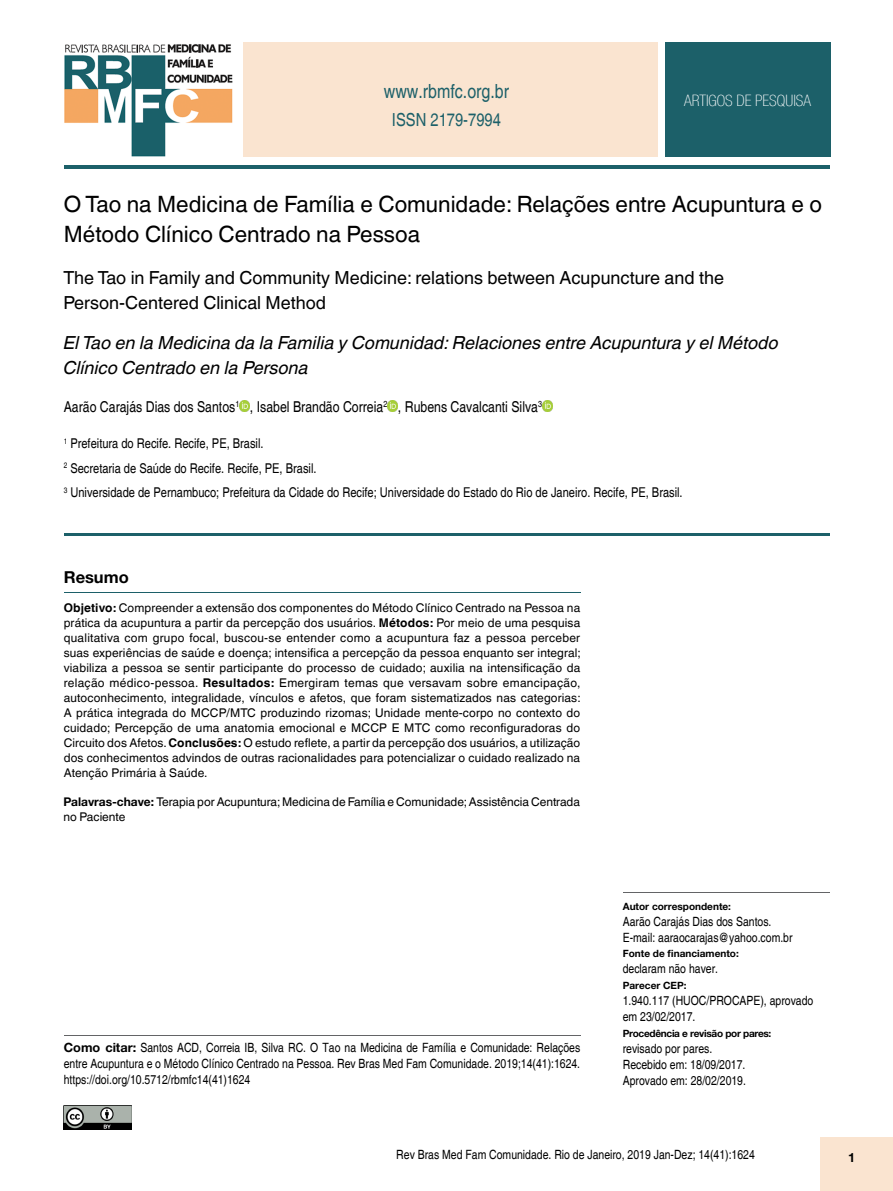
<style>
.page{position:relative;width:893px;height:1191px;background:#fff}
.page>*{position:absolute;margin:0;border:0;box-sizing:border-box;transform-origin:0 0}
.t1{font:22.5px/30px "Helvetica World";color:#000}
.t2{font:condensed 19.5px "Helvetica";color:#1c6069}
.t3{font:italic 18px/25.5px "Helvetica World";color:#000}
.t4{font:18px/25.5px "Helvetica World";color:#000}
.t5{font:condensed 18px "Helvetica";color:#1c6069}
.t6{font:700 16.5px "Helvetica Neue";color:#000}
.t7{font:100 condensed 15.75px "Helvetica Neue LT Com";color:#fff}
.t8{font:condensed 15px "Helvetica";color:#000}
.t9{font:condensed 13.5px/24.8px "Helvetica";color:#000}
.t10{font:condensed 12.75px/15.9px "Helvetica";color:#000}
.t11{font:700 12.75px "Helvetica Neue";color:#000}
.t12{font:12px/15px "Helvetica World";letter-spacing:-.005em;color:#000;text-align:justify}
.t13{font:700 10.05px "Helvetica Neue";color:#000}
.t14{font:700 10.05px "Helvetica Neue";letter-spacing:-.03em;color:#000}
.s1{font-weight:700}
.s2{font-family:"Helvetica Neue";font-weight:700}
.s3{font-family:"Helvetica Neue";font-weight:700;font-stretch:normal}
</style>
<div class="page">
<div style="left:821px;top:1137px;width:72px;height:54px;background:#fae4d0"></div>
<svg style="left:239px;top:401px;width:11px;height:10px"></svg>
<svg style="left:387px;top:401px;width:11px;height:10px"></svg>
<svg style="left:542px;top:401px;width:11px;height:10px"></svg>
<hr style="left:64px;top:165px;width:765px;height:4px;background:#1c6069">
<div style="left:243px;top:43px;width:414px;height:114px;background:#fae4d0"></div>
<div style="left:665px;top:43px;width:165px;height:114px;background:#1c6069"></div>
<img style="left:64px;top:44px;width:169px;height:113px">
<hr style="left:64px;top:533px;width:765px;height:3px;background:#1c6069">
<hr style="left:64px;top:592px;width:516px;height:1px;background:#1c6069">
<hr style="left:64px;top:1035px;width:516px;height:1px;background:#636466">
<hr style="left:623px;top:892px;width:206px;height:1px;background:#636466">
<img style="left:64px;top:1106px;width:68px;height:23px">
<h2 class="t2" style="left:384px;top:80px;width:127px">www.rbmfc.org.br</h2>
<h3 class="t7" style="left:684px;top:92px;width:128px">ARTIGOS DE PESQUISA</h3>
<h3 class="t5" style="left:392px;top:110px;width:111px">ISSN 2179-7994</h3>
<h1 class="t1" style="left:64px;top:190px;width:760px">O Tao na Medicina de Família e Comunidade: Relações entre Acupuntura e o<br>Método Clínico Centrado na Pessoa</h1>
<h3 class="t4" style="left:63px;top:265px;width:662px">The Tao in Family and Community Medicine: relations between Acupuncture and the<br>Person-Centered Clinical Method</h3>
<h3 class="t3" style="left:63px;top:330px;width:717px">El Tao en la Medicina da la Familia y Comunidad: Relaciones entre Acupuntura y el Método<br>Clínico Centrado en la Persona</h3>
<p class="t8" style="left:64px;top:397px;width:480px">Aarão Carajás Dias dos Santos<sup>1</sup> , Isabel Brandão Correia<sup>2</sup> , Rubens Cavalcanti Silva<sup>3</sup></p>
<p class="t9" style="left:64px;top:431px;width:620px"><sup>1</sup> Prefeitura do Recife. Recife, PE, Brasil.<br><sup>2</sup> Secretaria de Saúde do Recife. Recife, PE, Brasil.<br><sup>3</sup> Universidade de Pernambuco; Prefeitura da Cidade do Recife; Universidade do Estado do Rio de Janeiro. Recife, PE, Brasil.</p>
<h3 class="t6" style="left:64px;top:566px;width:67px">Resumo</h3>
<p class="t12" style="left:64px;top:600px;width:519px"><span class="s1">Objetivo:</span> Compreender a extensão dos componentes do Método Clínico Centrado na Pessoa na prática da acupuntura a partir da percepção dos usuários. <span class="s1">Métodos:</span> Por meio de uma pesquisa qualitativa com grupo focal, buscou-se entender como a acupuntura faz a pessoa perceber suas experiências de saúde e doença; intensifica a percepção da pessoa enquanto ser integral; viabiliza a pessoa se sentir participante do processo de cuidado; auxilia na intensificação da relação médico-pessoa. <span class="s1">Resultados:</span> Emergiram temas que versavam sobre emancipação, autoconhecimento, integralidade, vínculos e afetos, que foram sistematizados nas categorias:<br>A prática integrada do MCCP/MTC produzindo rizomas; Unidade mente-corpo no contexto do cuidado; Percepção de uma anatomia emocional e MCCP E MTC como reconfiguradoras do Circuito dos Afetos. <span class="s1">Conclusões:</span> O estudo reflete, a partir da percepção dos usuários, a utilização dos conhecimentos advindos de outras racionalidades para potencializar o cuidado realizado na Atenção Primária à Saúde.</p>
<p class="t12" style="left:63px;top:794px;width:518px"><span class="s2">Palavras-chave:</span> Terapia por Acupuntura; Medicina de Família e Comunidade; Assistência Centrada no Paciente</p>
<p class="t10" style="left:64px;top:1040px;width:518px;text-align:justify"><span class="s3">Como citar:</span> Santos ACD, Correia IB, Silva RC. O Tao na Medicina de Família e Comunidade: Relações entre Acupuntura e o Método Clínico Centrado na Pessoa. Rev Bras Med Fam Comunidade. 2019;14(41):1624. https://doi.org/10.5712/rbmfc14(41)1624</p>
<p class="t13" style="left:623px;top:900px;width:110px">Autor correspondente:</p>
<p class="t10" style="left:623px;top:913px;width:171px">Aarão Carajás Dias dos Santos.<br>E-mail: aaraocarajas@yahoo.com.br</p>
<p class="t13" style="left:623px;top:947px;width:118px">Fonte de financiamento:</p>
<p class="t10" style="left:623px;top:961px;width:97px">declaram não haver.</p>
<p class="t13" style="left:623px;top:979px;width:65px">Parecer CEP:</p>
<p class="t10" style="left:623px;top:992px;width:192px">1.940.117 (HUOC/PROCAPE), aprovado em 23/02/2017.</p>
<p class="t14" style="left:623px;top:1027px;width:150px">Procedência e revisão por pares:</p>
<p class="t10" style="left:623px;top:1040px;width:125px">revisado por pares.<br>Recebido em: 18/09/2017.<br>Aprovado em: 28/02/2019.</p>
<p class="t10" style="left:396px;top:1146px;width:360px">Rev Bras Med Fam Comunidade. Rio de Janeiro, 2019 Jan-Dez; 14(41):1624</p>
<p class="t11" style="left:848px;top:1149px;width:9px">1</p>
</div>
